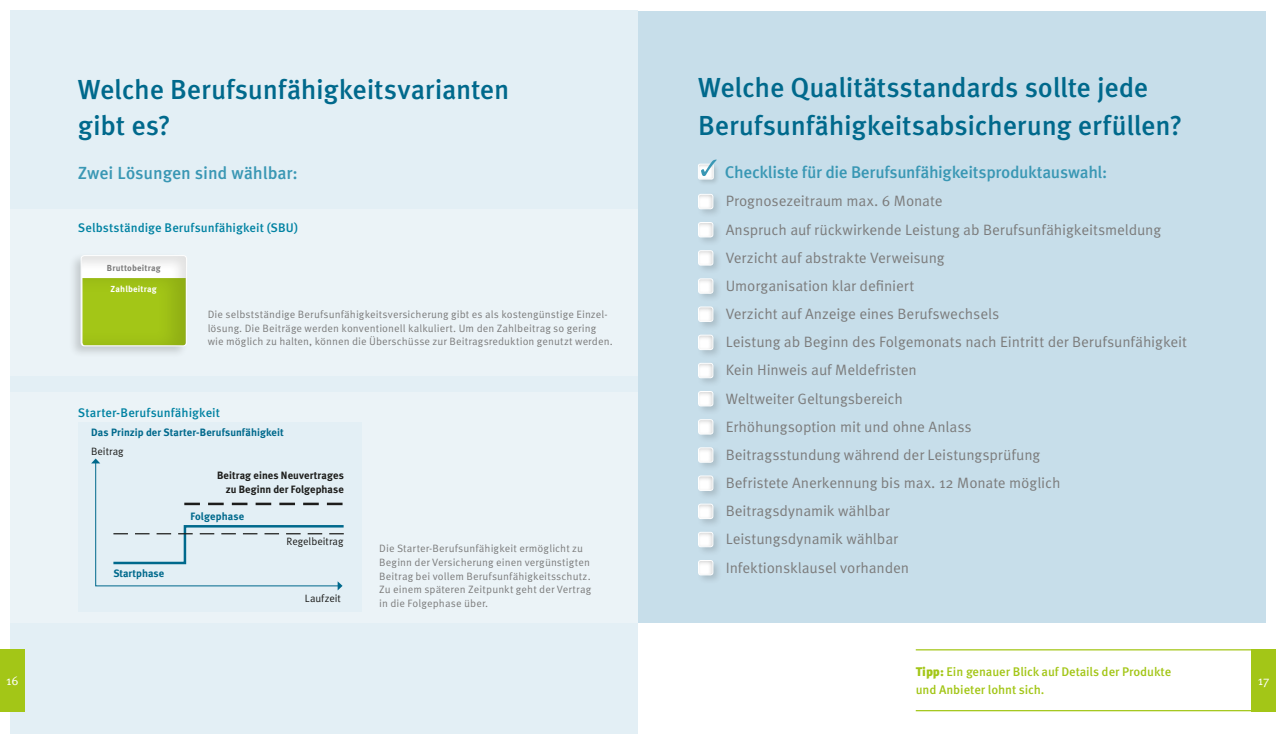
<style>
.page{position:relative;width:1276px;height:745px;background:#fff}
.page>*{position:absolute;margin:0;border:0;box-sizing:border-box;transform-origin:0 0}
.t1{font:500 27.5px/35.4px "Meta Pro";letter-spacing:-.01em;color:#00698c}
.t2{font:500 17.5px "Meta Pro";letter-spacing:-.005em;color:#3997b4}
.t3{font:500 16.88px "Meta Pro";letter-spacing:-.02em;color:#3997b4}
.t4{font:15px/28.1px "Meta Pro";letter-spacing:-.01em;color:#7c7c7c}
.t5{font:500 12.5px/17.8px "Meta Pro";letter-spacing:-.005em;color:#a3c617}
.t6{font:500 12.5px "Meta Pro";letter-spacing:.005em;color:#0082a2}
.t7{font:12.5px "Meta Pro";color:#fff}
.t8{font:10.62px/13.8px "Meta Pro";letter-spacing:.01em;color:#7c7c7c}
.t9{font:10.62px "Meta Bold LF";letter-spacing:.01em;color:#00698c}
.t10{font:10.62px/13.8px "Meta Bold LF";letter-spacing:.01em;color:#1d1d1b;text-align:right}
.t11{font:10.62px "Meta Normal LF";color:#1d1d1b}
.t12{font:700 8.75px "Meta Pro";letter-spacing:.02em;color:#7c7c7c}
.t13{font:700 8.75px "Meta Pro";letter-spacing:.02em;color:#fff}
.s1{font-weight:900}
</style>
<div class="page">
<div style="left:11px;top:11px;width:627px;height:722px;background:#e3eff5"></div>
<div style="left:11px;top:209px;width:627px;height:166px;background:#ebf3f7"></div>
<div style="left:11px;top:392px;width:627px;height:230px;background:#ebf3f7"></div>
<div style="left:68px;top:252px;width:121px;height:106px;background:#1d1d1b;opacity:.19"></div>
<div style="left:80px;top:254px;width:108px;height:94px;background:#1d1d1b;opacity:.13"></div>
<div style="left:81px;top:255px;width:106px;height:91px;border:1px solid #fff;border-radius:3px"></div>
<div style="left:82px;top:278px;width:104px;height:68px;background:#1d1d1b;opacity:.14"></div>
<div style="left:78px;top:422px;width:283px;height:189px;background:#e3eff5"></div>
<svg style="left:91px;top:458px;width:253px;height:132px"></svg>
<div style="left:0;top:648px;width:25px;height:62px;background:#a3c617"></div>
<div style="left:638px;top:11px;width:627px;height:611px;background:#c7deea"></div>
<div style="left:696px;top:192px;width:26px;height:26px;background:#1d1d1b;opacity:.17"></div>
<div style="left:697px;top:194px;width:17px;height:16px;background:#1d1d1b;opacity:.26"></div>
<div style="left:698px;top:194px;width:15px;height:15px;border:1px solid #fff;border-radius:2px"></div>
<div style="left:696px;top:220px;width:26px;height:26px;background:#1d1d1b;opacity:.17"></div>
<div style="left:697px;top:222px;width:17px;height:16px;background:#1d1d1b;opacity:.26"></div>
<div style="left:698px;top:222px;width:15px;height:15px;border:1px solid #fff;border-radius:2px"></div>
<div style="left:696px;top:248px;width:26px;height:26px;background:#1d1d1b;opacity:.17"></div>
<div style="left:697px;top:250px;width:17px;height:16px;background:#1d1d1b;opacity:.26"></div>
<div style="left:698px;top:250px;width:15px;height:15px;border:1px solid #fff;border-radius:2px"></div>
<div style="left:696px;top:276px;width:26px;height:26px;background:#1d1d1b;opacity:.17"></div>
<div style="left:697px;top:278px;width:17px;height:16px;background:#1d1d1b;opacity:.26"></div>
<div style="left:698px;top:278px;width:15px;height:15px;border:1px solid #fff;border-radius:2px"></div>
<div style="left:696px;top:304px;width:26px;height:27px;background:#1d1d1b;opacity:.17"></div>
<div style="left:697px;top:306px;width:17px;height:16px;background:#1d1d1b;opacity:.26"></div>
<div style="left:698px;top:306px;width:15px;height:15px;border:1px solid #fff;border-radius:2px"></div>
<div style="left:696px;top:333px;width:26px;height:26px;background:#1d1d1b;opacity:.17"></div>
<div style="left:697px;top:334px;width:17px;height:16px;background:#1d1d1b;opacity:.26"></div>
<div style="left:698px;top:335px;width:15px;height:14px;border:1px solid #fff;border-radius:2px"></div>
<div style="left:696px;top:361px;width:26px;height:26px;background:#1d1d1b;opacity:.17"></div>
<div style="left:697px;top:362px;width:17px;height:17px;background:#1d1d1b;opacity:.26"></div>
<div style="left:698px;top:363px;width:15px;height:15px;border:1px solid #fff;border-radius:2px"></div>
<div style="left:696px;top:389px;width:26px;height:26px;background:#1d1d1b;opacity:.17"></div>
<div style="left:697px;top:390px;width:17px;height:17px;background:#1d1d1b;opacity:.26"></div>
<div style="left:698px;top:391px;width:15px;height:15px;border:1px solid #fff;border-radius:2px"></div>
<div style="left:696px;top:417px;width:26px;height:26px;background:#1d1d1b;opacity:.17"></div>
<div style="left:697px;top:419px;width:17px;height:16px;background:#1d1d1b;opacity:.26"></div>
<div style="left:698px;top:419px;width:15px;height:15px;border:1px solid #fff;border-radius:2px"></div>
<div style="left:696px;top:445px;width:26px;height:26px;background:#1d1d1b;opacity:.17"></div>
<div style="left:697px;top:447px;width:17px;height:16px;background:#1d1d1b;opacity:.26"></div>
<div style="left:698px;top:447px;width:15px;height:15px;border:1px solid #fff;border-radius:2px"></div>
<div style="left:696px;top:473px;width:26px;height:26px;background:#1d1d1b;opacity:.17"></div>
<div style="left:697px;top:475px;width:17px;height:16px;background:#1d1d1b;opacity:.26"></div>
<div style="left:698px;top:475px;width:15px;height:15px;border:1px solid #fff;border-radius:2px"></div>
<div style="left:696px;top:501px;width:26px;height:26px;background:#1d1d1b;opacity:.17"></div>
<div style="left:697px;top:503px;width:17px;height:16px;background:#1d1d1b;opacity:.26"></div>
<div style="left:698px;top:503px;width:15px;height:15px;border:1px solid #fff;border-radius:2px"></div>
<div style="left:696px;top:530px;width:26px;height:26px;background:#1d1d1b;opacity:.17"></div>
<div style="left:697px;top:531px;width:17px;height:16px;background:#1d1d1b;opacity:.26"></div>
<div style="left:698px;top:531px;width:15px;height:15px;border:1px solid #fff;border-radius:2px"></div>
<div style="left:696px;top:558px;width:26px;height:26px;background:#1d1d1b;opacity:.17"></div>
<div style="left:697px;top:559px;width:17px;height:16px;background:#1d1d1b;opacity:.26"></div>
<div style="left:698px;top:560px;width:15px;height:14px;border:1px solid #fff;border-radius:2px"></div>
<div style="left:696px;top:162px;width:24px;height:24px;background:#1d1d1b;opacity:.17"></div>
<div style="left:697px;top:164px;width:18px;height:16px;background:#1d1d1b;opacity:.26"></div>
<div style="left:698px;top:164px;width:15px;height:15px;border:1px solid #fff;border-radius:2px"></div>
<svg style="left:701px;top:159px;width:15px;height:17px"></svg>
<hr style="left:915px;top:648px;width:350px;height:2px;background:#a3c617">
<hr style="left:915px;top:709px;width:350px;height:1px;background:#a3c617">
<div style="left:1251px;top:648px;width:25px;height:62px;background:#a3c617"></div>
<p class="t7" style="left:6px;top:672px;width:14px">16</p>
<h1 class="t1" style="left:78px;top:73px;width:433px">Welche Berufsunfähigkeitsvarianten gibt es?</h1>
<p class="t2" style="left:78px;top:162px;width:221px">Zwei Lösungen sind wählbar:</p>
<p class="t6" style="left:78px;top:219px;width:221px">Selbstständige Berufsunfähigkeit (SBU)</p>
<p class="t12" style="left:107px;top:262px;width:55px">Bruttobeitrag</p>
<p class="t13" style="left:111px;top:283px;width:48px">Zahlbeitrag</p>
<p class="t8" style="left:208px;top:307px;width:406px">Die selbstständige Berufsunfähigkeitsversicherung gibt es als kostengünstige Einzel&shy;lösung. Die Beiträge werden konventionell kalkuliert. Um den Zahlbeitrag so gering wie möglich zu halten, können die Überschüsse zur Beitragsreduktion genutzt werden.</p>
<p class="t6" style="left:78px;top:404px;width:144px">Starter-Berufsunfähigkeit</p>
<p class="t11" style="left:91px;top:444px;width:34px">Beitrag</p>
<p class="t9" style="left:91px;top:425px;width:194px">Das Prinzip der Starter-Berufsunfähigkeit</p>
<p class="t10" style="left:217px;top:468px;width:128px">Beitrag eines Neuvertrages zu Beginn der Folgephase</p>
<p class="t9" style="left:113px;top:566px;width:52px">Startphase</p>
<p class="t9" style="left:190px;top:509px;width:55px">Folgephase</p>
<p class="t11" style="left:287px;top:534px;width:58px">Regelbeitrag</p>
<p class="t11" style="left:305px;top:591px;width:37px">Laufzeit</p>
<p class="t8" style="left:379px;top:541px;width:213px">Die Starter-Berufsunfähigkeit ermöglicht zu Beginn der Versicherung einen vergünstigten Beitrag bei vollem Berufsunfähigkeitsschutz.<br>Zu einem späteren Zeitpunkt geht der Vertrag in die Folgephase über.</p>
<h1 class="t1" style="left:698px;top:70px;width:486px;line-height:37.5px">Welche Qualitätsstandards sollte jede<br>Berufsunfähigkeitsabsicherung erfüllen?</h1>
<p class="t3" style="left:725px;top:161px;width:384px">Checkliste für die Berufsunfähigkeitsproduktauswahl:</p>
<p class="t4" style="left:726px;top:187px;width:463px">Prognosezeitraum max. 6 Monate<br>Anspruch auf rückwirkende Leistung ab Berufsunfähigkeitsmeldung Verzicht auf abstrakte Verweisung<br>Umorganisation klar definiert<br>Verzicht auf Anzeige eines Berufswechsels<br>Leistung ab Beginn des Folgemonats nach Eintritt der Berufsunfähigkeit Kein Hinweis auf Meldefristen<br>Weltweiter Geltungsbereich<br>Erhöhungsoption mit und ohne Anlass<br>Beitragsstundung während der Leistungsprüfung<br>Befristete Anerkennung bis max. 12 Monate möglich<br>Beitragsdynamik wählbar<br>Leistungsdynamik wählbar<br>Infektionsklausel vorhanden</p>
<p class="t5" style="left:915px;top:662px;width:257px"><span class="s1">Tipp:</span> Ein genauer Blick auf Details der Produkte und Anbieter lohnt sich.</p>
<p class="t7" style="left:1257px;top:672px;width:13px">17</p>
</div>
